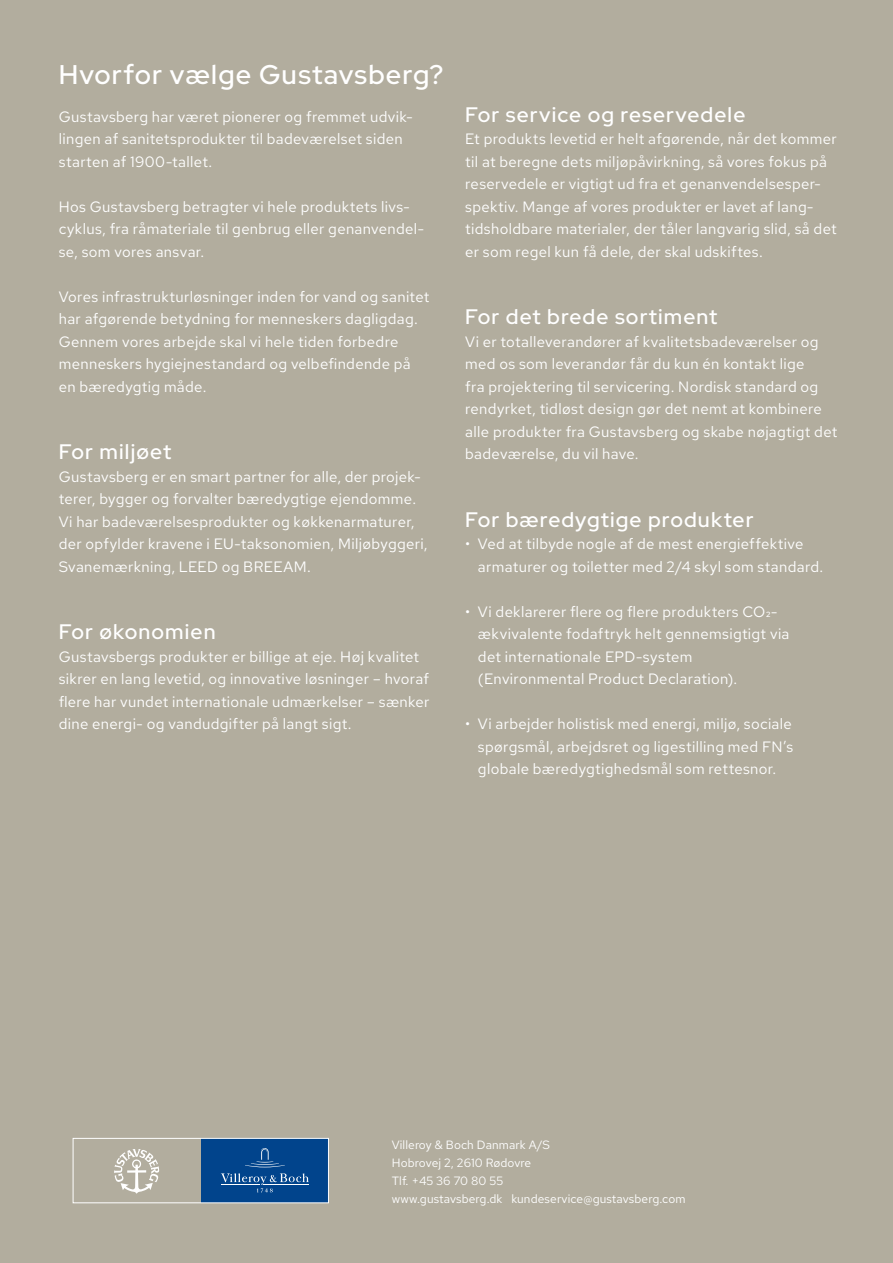
<style>
.page{position:relative;width:893px;height:1263px;background:#b2ad9e}
.page>*{position:absolute;margin:0;border:0;box-sizing:border-box;transform-origin:0 0}
.t1{font:600 27px "Red Hat Display";letter-spacing:.04em;color:#fff}
.t2{font:600 21px "Red Hat Display";letter-spacing:.055em;color:#fff}
.t3{font:15px/22.5px "Red Hat Text";letter-spacing:.02em;color:#fff}
.t4{font:12px/18px "Red Hat Text";letter-spacing:.01em;color:#fff}
</style>
<div class="page">
<div style="left:201px;top:1138px;width:127px;height:65px;background:#01448c"></div>
<svg style="left:114px;top:1149px;width:45px;height:45px"></svg>
<svg style="left:245px;top:1148px;width:40px;height:19px"></svg>
<svg style="left:221px;top:1173px;width:88px;height:19px"></svg>
<div style="left:73px;top:1138px;width:256px;height:65px;border:1px solid #fff"></div>
<p class="t1" style="left:59px;top:57px;width:386px">Hvorfor vælge Gustavsberg?</p>
<p class="t3" style="left:59px;top:105px;width:356px">Gustavsberg har været pionerer og fremmet udvik&shy;lingen af sanitetsprodukter til badeværelset siden starten af 1900-tallet.</p>
<p class="t3" style="left:59px;top:195px;width:367px">Hos Gustavsberg betragter vi hele produktets livs&shy;cyklus, fra råmateriale til genbrug eller genanvendel&shy;se, som vores ansvar.</p>
<p class="t3" style="left:59px;top:285px;width:372px">Vores infrastrukturløsninger inden for vand og sanitet har afgørende betydning for menneskers dagligdag.<br>Gennem vores arbejde skal vi hele tiden forbedre menneskers hygiejnestandard og velbefindende på en bæredygtig måde.</p>
<p class="t2" style="left:59px;top:438px;width:114px">For miljøet</p>
<p class="t3" style="left:59px;top:465px;width:370px">Gustavsberg er en smart partner for alle, der projek&shy;terer, bygger og forvalter bæredygtige ejendomme.<br>Vi har badeværelsesprodukter og køkkenarmaturer, der opfylder kravene i EU-taksonomien, Miljøbyggeri, Svanemærkning, LEED og BREEAM.</p>
<p class="t2" style="left:59px;top:618px;width:158px">For økonomien</p>
<p class="t3" style="left:59px;top:645px;width:372px">Gustavsbergs produkter er billige at eje. Høj kvalitet sikrer en lang levetid, og innovative løsninger – hvoraf flere har vundet internationale udmærkelser – sænker dine energi- og vandudgifter på langt sigt.</p>
<p class="t2" style="left:465px;top:100px;width:282px">For service og reservedele</p>
<p class="t3" style="left:465px;top:127px;width:373px">Et produkts levetid er helt afgørende, når det kommer til at beregne dets miljøpåvirkning, så vores fokus på reservedele er vigtigt ud fra et genanvendelsesper&shy;spektiv. Mange af vores produkter er lavet af lang&shy;tidsholdbare materialer, der tåler langvarig slid, så det er som regel kun få dele, der skal udskiftes.</p>
<p class="t2" style="left:465px;top:303px;width:254px">For det brede sortiment</p>
<p class="t3" style="left:465px;top:330px;width:374px">Vi er totalleverandører af kvalitetsbadeværelser og med os som leverandør får du kun én kontakt lige<br>fra projektering til servicering. Nordisk standard og rendyrket, tidløst design gør det nemt at kombinere alle produkter fra Gustavsberg og skabe nøjagtigt det badeværelse, du vil have.</p>
<p class="t2" style="left:465px;top:505px;width:290px">For bæredygtige produkter</p>
<p class="t3" style="left:478px;top:532px;width:347px;text-indent:-13px">• Ved at tilbyde nogle af de mest energieffektive armaturer og toiletter med 2/4 skyl som standard.</p>
<p class="t3" style="left:478px;top:600px;width:313px;text-indent:-13px">• Vi deklarerer flere og flere produkters CO₂- ækvivalente fodaftryk helt gennemsigtigt via det internationale EPD-system (Environmental Product Declaration).</p>
<p class="t3" style="left:478px;top:712px;width:317px;text-align:justify;text-indent:-13px">• Vi arbejder holistisk med energi, miljø, sociale spørgsmål, arbejdsret og ligestilling med FN’s globale bæredygtighedsmål som rettesnor.</p>
<p class="t4" style="left:392px;top:1136px;width:295px">Villeroy &amp; Boch Danmark A/S<br>Hobrovej 2, 2610 Rødovre<br>Tlf. +45 36 70 80 55<br>www.gustavsberg.dk kundeservice@gustavsberg.com</p>
</div>
